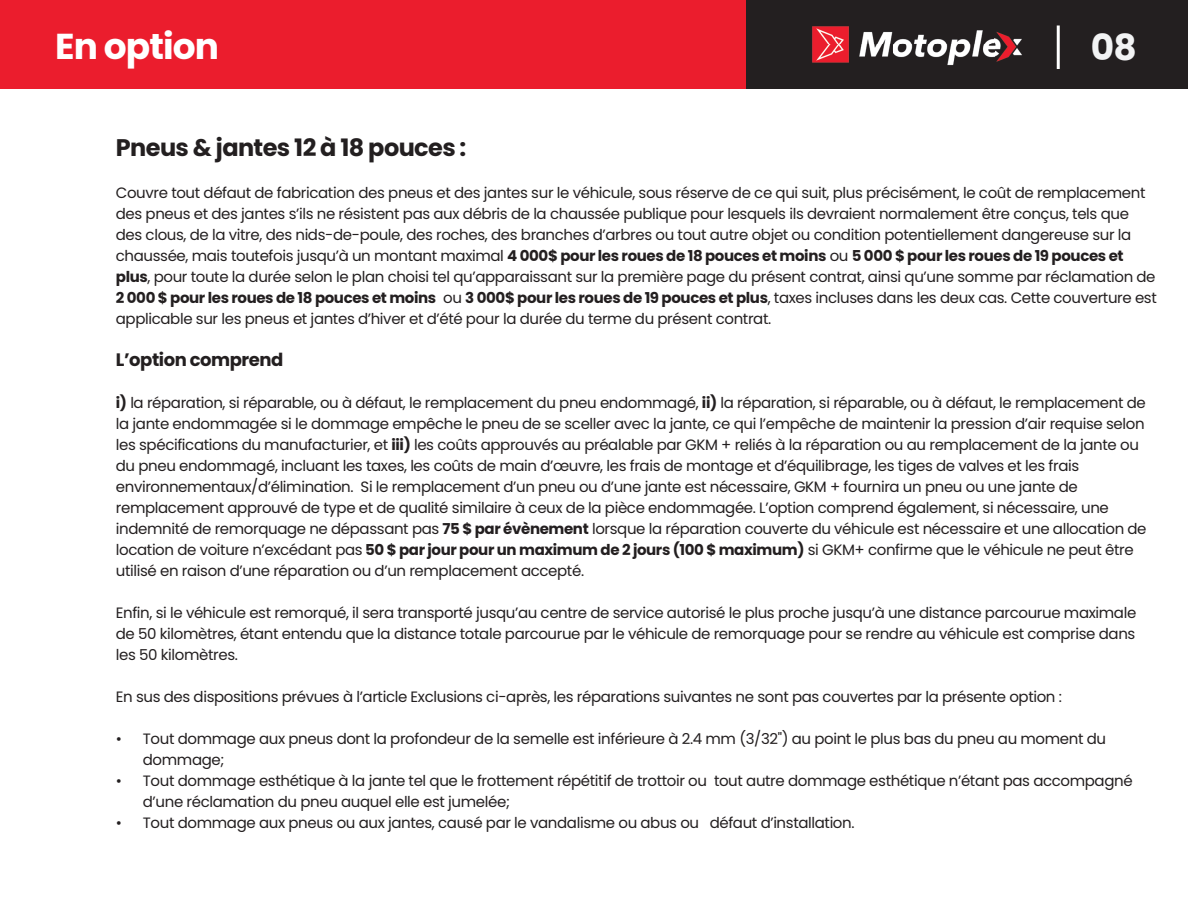
<style>
.page{position:relative;width:1188px;height:918px;background:#fff}
.page>*{position:absolute;margin:0;border:0;box-sizing:border-box;transform-origin:0 0}
.t1{font:700 36px "Poppins";letter-spacing:-.025em;color:#fff}
.t2{font:700 36px "Poppins";color:#f2f3f4}
.t3{font:700 24px "Poppins";letter-spacing:-.025em;color:#231f20}
.t4{font:700 18px "Poppins";letter-spacing:-.025em;color:#231f20}
.t5{font:15px/21px "Poppins";letter-spacing:-.025em;color:#231f20}
.s1{font-weight:700}
</style>
<div class="page">
<div style="left:0;top:0;width:860px;height:88px;background:#eb1d2d"></div>
<div style="left:746px;top:0;width:442px;height:88px;background:#231f20"></div>
<img style="left:793px;top:26px;width:251px;height:63px">
<hr style="left:1057px;top:26px;width:3px;height:43px;background:#fff">
<h1 class="t1" style="left:55px;top:26px;width:165px">En option</h1>
<h1 class="t2" style="left:1091px;top:26px;width:47px">08</h1>
<h2 class="t3" style="left:116px;top:134px;width:352px">Pneus &amp; jantes 12 à 18 pouces :</h2>
<p class="t5" style="left:116px;top:182px;width:1043px">Couvre tout défaut de fabrication des pneus et des jantes sur le véhicule, sous réserve de ce qui suit, plus précisément, le coût de remplacement des pneus et des jantes s’ils ne résistent pas aux débris de la chaussée publique pour lesquels ils devraient normalement être conçus, tels que des clous, de la vitre, des nids-de-poule, des roches, des branches d’arbres ou tout autre objet ou condition potentiellement dangereuse sur la chaussée, mais toutefois jusqu’à un montant maximal <span class="s1">4 000$ pour les roues de 18 pouces et moins</span> ou <span class="s1">5 000 $ pour les roues de 19 pouces et plus</span>, pour toute la durée selon le plan choisi tel qu’apparaissant sur la première page du présent contrat, ainsi qu’une somme par réclamation de <span class="s1">2 000 $ pour les roues de 18 pouces et moins</span> ou <span class="s1">3 000$ pour les roues de 19 pouces et plus</span>, taxes incluses dans les deux cas. Cette couverture est applicable sur les pneus et jantes d’hiver et d’été pour la durée du terme du présent contrat.</p>
<p class="t4" style="left:116px;top:349px;width:169px">L’option comprend</p>
<p class="t5" style="left:116px;top:392px;width:1032px"><span class="s1">i)</span> la réparation, si réparable, ou à défaut, le remplacement du pneu endommagé, <span class="s1">ii)</span> la réparation, si réparable, ou à défaut, le remplacement de la jante endommagée si le dommage empêche le pneu de se sceller avec la jante, ce qui l’empêche de maintenir la pression d’air requise selon les spécifications du manufacturier, et <span class="s1">iii)</span> les coûts approuvés au préalable par GKM + reliés à la réparation ou au remplacement de la jante ou du pneu endommagé, incluant les taxes, les coûts de main d’œuvre, les frais de montage et d’équilibrage, les tiges de valves et les frais environnementaux/d’élimination. Si le remplacement d’un pneu ou d’une jante est nécessaire, GKM + fournira un pneu ou une jante de remplacement approuvé de type et de qualité similaire à ceux de la pièce endommagée. L’option comprend également, si nécessaire, une indemnité de remorquage ne dépassant pas <span class="s1">75 $ par évènement</span> lorsque la réparation couverte du véhicule est nécessaire et une allocation de location de voiture n’excédant pas <span class="s1">50 $ par jour pour un maximum de 2 jours (100 $ maximum)</span> si GKM+ confirme que le véhicule ne peut être utilisé en raison d’une réparation ou d’un remplacement accepté.</p>
<p class="t5" style="left:116px;top:602px;width:1022px;text-align:justify">Enfin, si le véhicule est remorqué, il sera transporté jusqu’au centre de service autorisé le plus proche jusqu’à une distance parcourue maximale de 50 kilomètres, étant entendu que la distance totale parcourue par le véhicule de remorquage pour se rendre au véhicule est comprise dans les 50 kilomètres.</p>
<p class="t5" style="left:116px;top:686px;width:948px">En sus des dispositions prévues à l’article Exclusions ci-après, les réparations suivantes ne sont pas couvertes par la présente option :</p>
<p class="t5" style="left:143px;top:728px;width:965px;text-indent:-27px">• Tout dommage aux pneus dont la profondeur de la semelle est inférieure à 2.4 mm (3/32") au point le plus bas du pneu au moment du dommage;</p>
<p class="t5" style="left:143px;top:770px;width:991px;text-indent:-27px">• Tout dommage esthétique à la jante tel que le frottement répétitif de trottoir ou tout autre dommage esthétique n’étant pas accompagné d’une réclamation du pneu auquel elle est jumelée;</p>
<p class="t5" style="left:116px;top:812px;width:740px">• Tout dommage aux pneus ou aux jantes, causé par le vandalisme ou abus ou défaut d’installation.</p>
</div>
